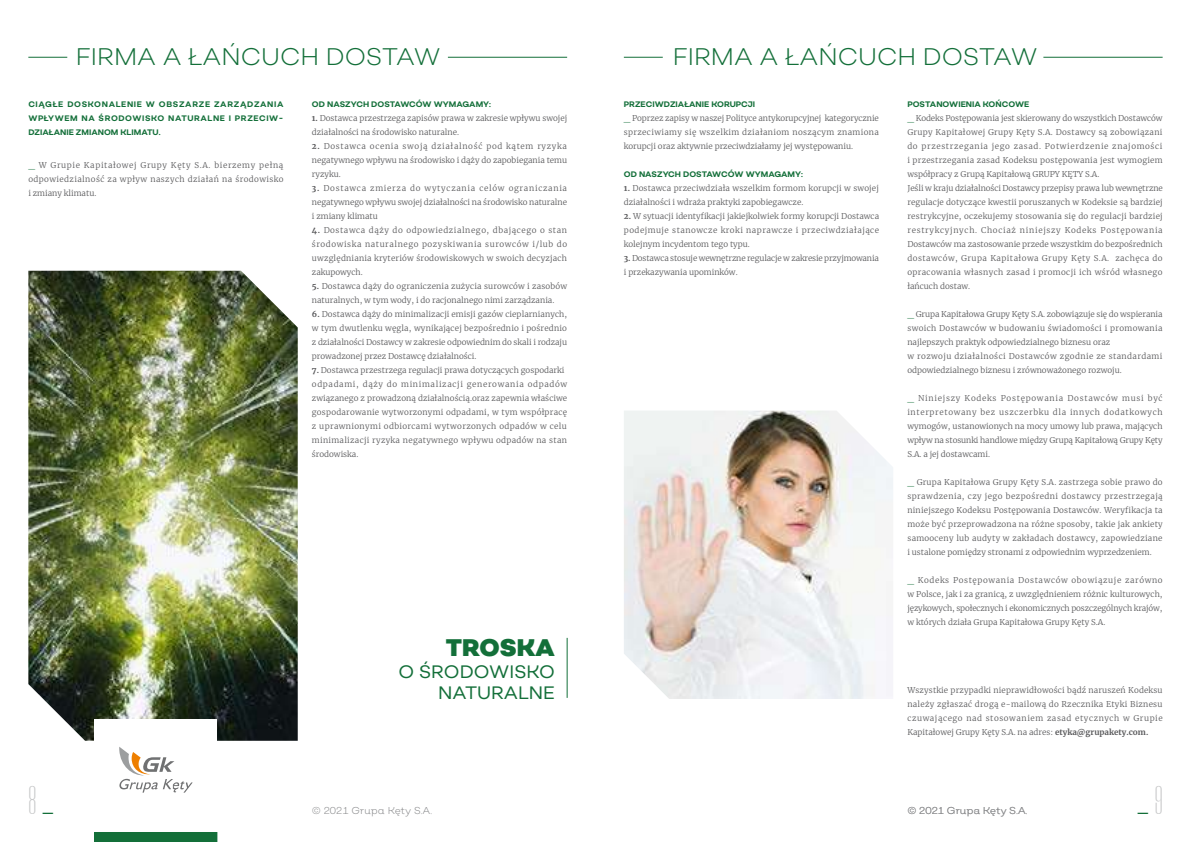
<style>
.page{position:relative;width:1191px;height:842px;background:#fff}
.page>*{position:absolute;margin:0;border:0;box-sizing:border-box;transform-origin:0 0}
.t1{font:200 40px "Morganite";color:#c6c7c8}
.t2{font:300 40px "Morganite";color:#136f39}
.t3{font:300 24px "Salvatore Roman";color:#136f39}
.t4{font:900 24px "Salvatore Roman";color:#136f39}
.t5{font:18px/21.6px "Salvatore Roman";color:#136f39;text-align:right}
.t6{font:300 10px "Salvatore Roman";color:#87888a}
.t7{font:300 8px/14px "Merriweather";color:#58585a;text-align:justify}
.t8{font:300 8px/14px "Merriweather";letter-spacing:.03em;color:#58585a}
.t9{font:700 8px/14px "Salvatore Roman";color:#136f39;text-align:justify}
.t10{font:300 8px/14px "Merriweather";letter-spacing:.02em;color:#58585a}
.s1{color:#136f39}
.s2{font-weight:700}
.s3{font-weight:300;color:#136f39}
.s4{font-weight:200;color:#c6c7c8}
</style>
<div class="page">
<img style="left:28px;top:271px;width:270px;height:470px">
<img style="left:624px;top:411px;width:269px;height:288px">
<hr style="left:566px;top:638px;width:1px;height:60px;background:#136f39">
<div style="left:94px;top:719px;width:123px;height:123px;background:#fff"></div>
<svg style="left:119px;top:747px;width:74px;height:46px"></svg>
<hr style="left:28px;top:57px;width:39px;height:1px;background:#136f39">
<hr style="left:448px;top:57px;width:119px;height:1px;background:#136f39">
<hr style="left:624px;top:57px;width:39px;height:1px;background:#136f39">
<hr style="left:1043px;top:57px;width:119px;height:1px;background:#136f39">
<div style="left:94px;top:832px;width:123px;height:10px;background:#136f39"></div>
<h2 class="t3" style="left:76px;top:42px;width:366px">FIRMA A ŁAŃCUCH DOSTAW</h2>
<h2 class="t3" style="left:672px;top:42px;width:366px">FIRMA A ŁAŃCUCH DOSTAW</h2>
<p class="t9" style="left:28px;top:97px;width:257px">CIĄGŁE DOSKONALENIE W OBSZARZE ZARZĄDZANIA WPŁYWEM NA ŚRODOWISKO NATURALNE I PRZECIW-DZIAŁANIE ZMIANOM KLIMATU.</p>
<p class="t7" style="left:28px;top:158px;width:257px"><span class="s1">_</span> W Grupie Kapitałowej Grupy Kęty S.A. bierzemy pełną odpowiedzialność za wpływ naszych działań na środowisko i zmiany klimatu.</p>
<p class="t9" style="left:312px;top:97px;width:180px">OD NASZYCH DOSTAWCÓW WYMAGAMY:</p>
<p class="t7" style="left:312px;top:110px;width:257px"><span class="s2">1.</span> Dostawca przestrzega zapisów prawa w zakresie wpływu swojej działalności na środowisko naturalne.</p>
<p class="t7" style="left:312px;top:138px;width:257px"><span class="s2">2.</span> Dostawca ocenia swoją działalność pod kątem ryzyka negatywnego wpływu na środowisko i dąży do zapobiegania temu ryzyku.</p>
<p class="t7" style="left:312px;top:180px;width:257px"><span class="s2">3.</span> Dostawca zmierza do wytyczania celów ograniczania negatywnego wpływu swojej działalności na środowisko naturalne i zmiany klimatu</p>
<p class="t7" style="left:312px;top:222px;width:257px"><span class="s2">4.</span> Dostawca dąży do odpowiedzialnego, dbającego o stan środowiska naturalnego pozyskiwania surowców i/lub do uwzględniania kryteriów środowiskowych w swoich decyzjach zakupowych.</p>
<p class="t10" style="left:312px;top:278px;width:257px"><span class="s2">5.</span> Dostawca dąży do ograniczenia zużycia surowców i zasobów naturalnych, w tym wody, i do racjonalnego nimi zarządzania.</p>
<p class="t7" style="left:312px;top:306px;width:257px"><span class="s2">6.</span> Dostawca dąży do minimalizacji emisji gazów cieplarnianych, w tym dwutlenku węgla, wynikającej bezpośrednio i pośrednio z działalności Dostawcy w zakresie odpowiednim do skali i rodzaju prowadzonej przez Dostawcę działalności.</p>
<p class="t8" style="left:312px;top:362px;width:257px"><span class="s2">7.</span> Dostawca przestrzega regulacji prawa dotyczących gospodarki odpadami, dąży do minimalizacji generowania odpadów związanego z prowadzoną działalnością.oraz zapewnia właściwe gospodarowanie wytworzonymi odpadami, w tym współpracę z uprawnionymi odbiorcami wytworzonych odpadów w celu minimalizacji ryzyka negatywnego wpływu odpadów na stan środowiska.</p>
<h1 class="t1" style="left:28px;top:780px;width:27px">8 <span class="s3">_</span></h1>
<h2 class="t4" style="left:446px;top:632px;width:111px">TROSKA</h2>
<h3 class="t5" style="left:398px;top:660px;width:158px">O ŚRODOWISKO<br>NATURALNE</h3>
<p class="t6" style="left:312px;top:804px;width:122px">© 2021 Grupa Kęty S.A.</p>
<p class="t9" style="left:624px;top:97px;width:133px">PRZECIWDZIAŁANIE KORUPCJI</p>
<p class="t7" style="left:624px;top:110px;width:256px"><span class="s1">_</span> Poprzez zapisy w naszej Polityce antykorupcyjnej kategorycznie sprzeciwiamy się wszelkim działaniom noszącym znamiona korupcji oraz aktywnie przeciwdziałamy jej występowaniu.</p>
<p class="t9" style="left:624px;top:167px;width:180px">OD NASZYCH DOSTAWCÓW WYMAGAMY:</p>
<p class="t10" style="left:624px;top:180px;width:256px"><span class="s2">1.</span> Dostawca przeciwdziała wszelkim formom korupcji w swojej działalności i wdraża praktyki zapobiegawcze.</p>
<p class="t7" style="left:624px;top:208px;width:257px"><span class="s2">2.</span> W sytuacji identyfikacji jakiejkolwiek formy korupcji Dostawca podejmuje stanowcze kroki naprawcze i przeciwdziałające kolejnym incydentom tego typu.</p>
<p class="t7" style="left:624px;top:250px;width:257px"><span class="s2">3.</span> Dostawca stosuje wewnętrzne regulacje w zakresie przyjmowania i przekazywania upominków.</p>
<p class="t9" style="left:907px;top:97px;width:123px">POSTANOWIENIA KOŃCOWE</p>
<p class="t8" style="left:907px;top:110px;width:257px"><span class="s1">_</span> Kodeks Postępowania jest skierowany do wszystkich Dostawców Grupy Kapitałowej Grupy Kęty S.A. Dostawcy są zobowiązani do przestrzegania jego zasad. Potwierdzenie znajomości i przestrzegania zasad Kodeksu postępowania jest wymogiem współpracy z Grupą Kapitałową GRUPY KĘTY S.A.<br>Jeśli w kraju działalności Dostawcy przepisy prawa lub wewnętrzne regulacje dotyczące kwestii poruszanych w Kodeksie są bardziej restrykcyjne, oczekujemy stosowania się do regulacji bardziej restrykcyjnych. Chociaż niniejszy Kodeks Postępowania Dostawców ma zastosowanie przede wszystkim do bezpośrednich dostawców, Grupa Kapitałowa Grupy Kęty S.A. zachęca do opracowania własnych zasad i promocji ich wśród własnego łańcuch dostaw.</p>
<p class="t7" style="left:907px;top:306px;width:257px;text-align:left"><span class="s1">_</span> Grupa Kapitałowa Grupy Kęty S.A. zobowiązuje się do wspierania swoich Dostawców w budowaniu świadomości i promowania najlepszych praktyk odpowiedzialnego biznesu oraz<br>w rozwoju działalności Dostawców zgodnie ze standardami odpowiedzialnego biznesu i zrównoważonego rozwoju.</p>
<p class="t7" style="left:907px;top:390px;width:257px"><span class="s1">_</span> Niniejszy Kodeks Postępowania Dostawców musi być interpretowany bez uszczerbku dla innych dodatkowych wymogów, ustanowionych na mocy umowy lub prawa, mających wpływ na stosunki handlowe między Grupą Kapitałową Grupy Kęty S.A. a jej dostawcami.</p>
<p class="t7" style="left:907px;top:474px;width:257px"><span class="s1">_</span> Grupa Kapitałowa Grupy Kęty S.A. zastrzega sobie prawo do sprawdzenia, czy jego bezpośredni dostawcy przestrzegają niniejszego Kodeksu Postępowania Dostawców. Weryfikacja ta może być przeprowadzona na różne sposoby, takie jak ankiety samooceny lub audyty w zakładach dostawcy, zapowiedziane i ustalone pomiędzy stronami z odpowiednim wyprzedzeniem.</p>
<p class="t7" style="left:907px;top:572px;width:257px"><span class="s1">_</span> Kodeks Postępowania Dostawców obowiązuje zarówno w Polsce, jak i za granicą, z uwzględnieniem różnic kulturowych, językowych, społecznych i ekonomicznych poszczególnych krajów, w których działa Grupa Kapitałowa Grupy Kęty S.A.</p>
<p class="t7" style="left:907px;top:682px;width:257px">Wszystkie przypadki nieprawidłowości bądź naruszeń Kodeksu należy zgłaszać drogą e-mailową do Rzecznika Etyki Biznesu czuwającego nad stosowaniem zasad etycznych w Grupie Kapitałowej Grupy Kęty S.A. na adres: <span class="s2">etyka@grupakety.com.</span></p>
<p class="t6" style="left:907px;top:804px;width:121px">© 2021 Grupa Kęty S.A.</p>
<h1 class="t2" style="left:1136px;top:780px;width:27px">_ <span class="s4">9</span></h1>
</div>
